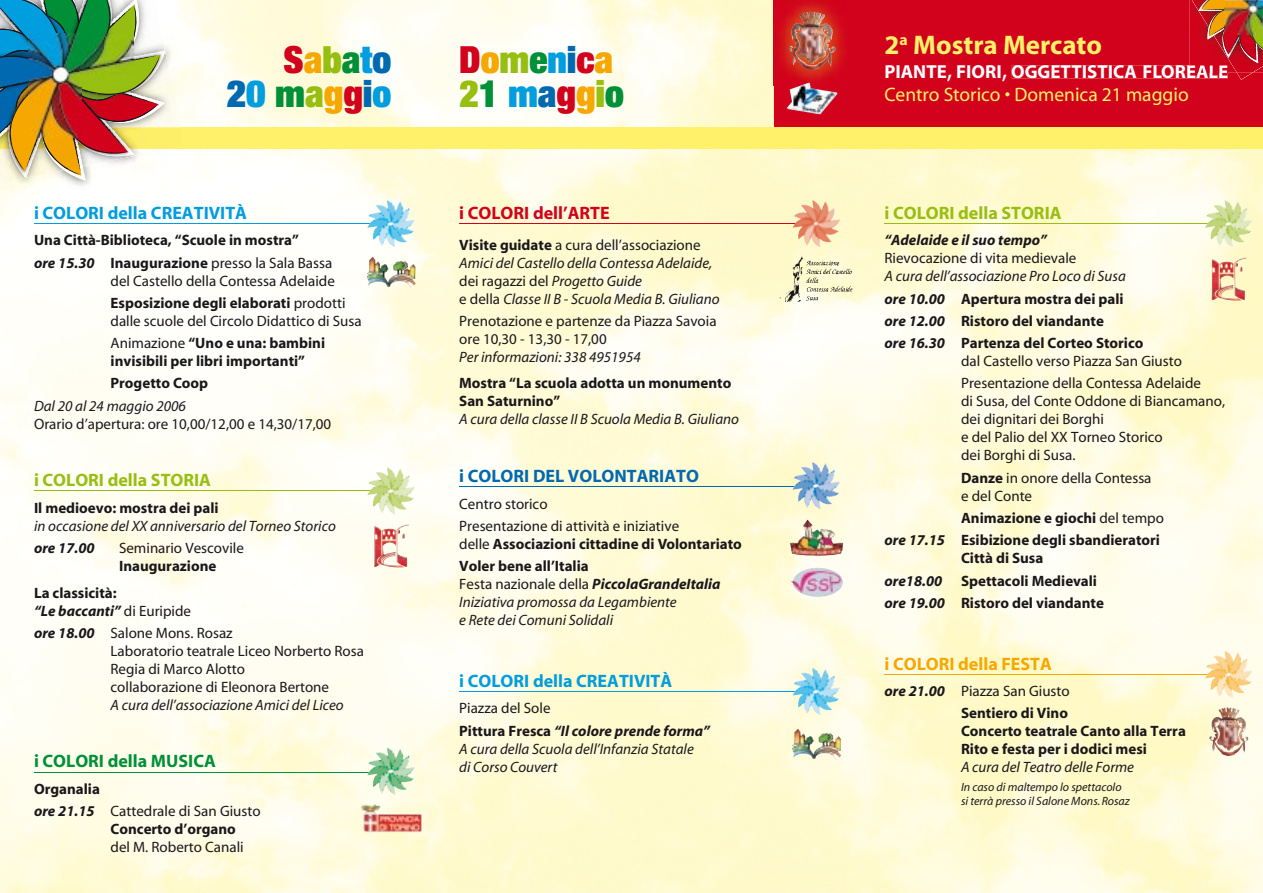
<style>
.page{position:relative;width:1263px;height:893px;background:#fff}
.page>*{position:absolute;margin:0;border:0;box-sizing:border-box;transform-origin:0 0}
.t1{font:900 expanded 37.5px/34.5px "Helvetica Neue";color:#d2021d}
.t2{font:900 expanded 37.5px/34.5px "Helvetica Neue";color:#009ddf;text-align:right}
.t3{font:700 27px "Myriad";color:#fff169}
.t4{font:19.5px "Myriad";color:#fff169}
.t5{font:700 18.9px "Myriad";color:#fff}
.t6{font:700 18px "Myriad";color:#009ddf}
.t7{font:700 18px "Myriad";color:#97bf11}
.t8{font:700 18px "Myriad";color:#0069b0}
.t9{font:700 18px "Myriad";color:#009037}
.t10{font:700 18px "Myriad";color:#f6a800}
.t11{font:700 18px "Myriad";color:#d2021d}
.t12{font:15px/18px "Myriad";color:#1a171b}
.t13{font:700 15px/22.2px "Myriad";color:#1a171b}
.t14{font:italic 15px/18px "Myriad";color:#1a171b}
.t15{font:italic 700 15px/22.2px "Myriad";color:#1a171b}
.t16{font:italic 12px/14.4px "Myriad";color:#1a171b}
.s1{color:#d2021d}
.s2{color:#f6a800}
.s3{color:#97bf11}
.s4{color:#009037}
.s5{color:#0069b0}
.s6{font-style:italic}
.s7{font-weight:400}
.s8{font-weight:700}
.s9{font-weight:700;font-style:italic}
.s10{color:#009ddf}
.s11{font-weight:700;font-style:normal}
.s12{font-style:normal}
.s13{font-weight:400;font-style:normal}
.s14{font-weight:400;font-size:27px}
.s15{font-weight:400;font-style:italic}
</style>
<div class="page">
<img style="left:0;top:0;width:1263px;height:893px">
<div style="left:774px;top:0;width:489px;height:128px;background:#d2021c"></div>
<img style="left:1012px;top:65px;width:215px;height:13px">
<hr style="left:34px;top:223px;width:357px;height:1px;background:#009ddf">
<hr style="left:34px;top:491px;width:357px;height:1px;background:#97bf11">
<hr style="left:34px;top:772px;width:357px;height:1px;background:#009037">
<hr style="left:459px;top:223px;width:357px;height:1px;background:#d2021d">
<hr style="left:459px;top:486px;width:357px;height:1px;background:#0069b0">
<hr style="left:459px;top:691px;width:357px;height:1px;background:#009ddf">
<hr style="left:884px;top:223px;width:345px;height:1px;background:#97bf11">
<hr style="left:884px;top:674px;width:345px;height:1px;background:#f6a800">
<div style="left:0;top:128px;width:1263px;height:21px;background:#fff169"></div>
<svg style="left:387px;top:200px;width:10px;height:11px"></svg>
<svg style="left:387px;top:467px;width:10px;height:11px"></svg>
<svg style="left:387px;top:747px;width:10px;height:11px"></svg>
<svg style="left:812px;top:200px;width:10px;height:11px"></svg>
<svg style="left:812px;top:667px;width:10px;height:11px"></svg>
<svg style="left:1224px;top:650px;width:11px;height:11px"></svg>
<svg style="left:812px;top:462px;width:10px;height:11px"></svg>
<svg style="left:1224px;top:200px;width:11px;height:11px"></svg>
<img style="left:0;top:0;width:175px;height:190px">
<img style="left:175px;top:101px;width:6px;height:27px">
<img style="left:161px;top:128px;width:14px;height:21px">
<img style="left:161px;top:51px;width:4px;height:46px">
<svg style="left:0;top:0;width:161px;height:176px"></svg>
<img style="left:366px;top:257px;width:42px;height:26px">
<img style="left:374px;top:524px;width:35px;height:43px">
<img style="left:778px;top:255px;width:77px;height:48px">
<img style="left:790px;top:520px;width:53px;height:36px">
<img style="left:792px;top:729px;width:41px;height:26px">
<img style="left:1212px;top:257px;width:35px;height:44px">
<svg style="left:1231px;top:708px;width:8px;height:11px"></svg>
<img style="left:360px;top:804px;width:62px;height:29px">
<img style="left:774px;top:0;width:76px;height:86px">
<svg style="left:815px;top:12px;width:10px;height:13px"></svg>
<img style="left:809px;top:82px;width:29px;height:23px">
<img style="left:790px;top:567px;width:53px;height:30px">
<img style="left:1189px;top:0;width:21px;height:65px">
<img style="left:1189px;top:65px;width:21px;height:7px">
<img style="left:1210px;top:60px;width:53px;height:12px">
<img style="left:1236px;top:72px;width:17px;height:8px">
<img style="left:1192px;top:0;width:6px;height:11px">
<img style="left:1198px;top:0;width:3px;height:11px">
<svg style="left:1201px;top:0;width:62px;height:60px;background:#c3402b"></svg>
<img style="left:28px;top:33px;width:53px;height:104px">
<img style="left:80px;top:33px;width:54px;height:53px">
<img style="left:1225px;top:0;width:38px;height:35px">
<h1 class="t2" style="left:226px;top:41px;width:166px"><span class="s1">S</span><span class="s2">a</span><span class="s3">b</span><span class="s4">a</span>t<span class="s5">o<br>2</span>0 <span class="s4">m</span><span class="s3">a</span><span class="s2">g</span><span class="s1">g</span><span class="s5">i</span>o</h1>
<p class="t6" style="left:34px;top:204px;width:215px">i COLORI della CREATIVITÀ</p>
<p class="t13" style="left:34px;top:230px;width:300px">Una Città-Biblioteca, “Scuole in mostra”<br><span class="s6">ore 15.30</span> Inaugurazione <span class="s7">presso la Sala Bassa</span></p>
<p class="t12" style="left:111px;top:270px;width:236px;line-height:22.2px">del Castello della Contessa Adelaide<br><span class="s8">Esposizione degli elaborati</span> prodotti</p>
<p class="t12" style="left:111px;top:310px;width:253px;line-height:22.2px">dalle scuole del Circolo Didattico di Susa<br>Animazione <span class="s8">“Uno e una: bambini</span></p>
<p class="t13" style="left:111px;top:351px;width:196px">invisibili per libri importanti”<br>Progetto Coop</p>
<p class="t14" style="left:34px;top:397px;width:153px">Dal 20 al 24 maggio 2006</p>
<p class="t12" style="left:34px;top:415px;width:299px">Orario d’apertura: ore 10,00/12,00 e 14,30/17,00</p>
<p class="t7" style="left:34px;top:471px;width:179px">i COLORI della STORIA</p>
<p class="t13" style="left:34px;top:497px;width:186px">Il medioevo: mostra dei pali</p>
<p class="t14" style="left:34px;top:517px;width:303px">in occasione del XX anniversario del Torneo Storico</p>
<p class="t15" style="left:34px;top:537px;width:62px">ore 17.00</p>
<p class="t12" style="left:119px;top:540px;width:126px">Seminario Vescovile</p>
<p class="t13" style="left:119px;top:555px;width:99px">Inaugurazione</p>
<p class="t13" style="left:34px;top:584px;width:159px;line-height:18px">La classicità:<br><span class="s6">“Le baccanti”</span> <span class="s7">di Euripide</span></p>
<p class="t12" style="left:111px;top:624px;width:255px;text-indent:-77px"><span class="s9">ore 18.00</span> Salone Mons. Rosaz<br>Laboratorio teatrale Liceo Norberto Rosa<br>Regia di Marco Alotto<br>collaborazione di Eleonora Bertone</p>
<p class="t14" style="left:111px;top:696px;width:235px">A cura dell’associazione Amici del Liceo</p>
<p class="t9" style="left:34px;top:752px;width:183px">i COLORI della MUSICA</p>
<p class="t12" style="left:34px;top:778px;width:228px;line-height:22.2px"><span class="s8">Organalia<br></span><span class="s9">ore 21.15</span> Cattedrale di San Giusto</p>
<p class="t13" style="left:111px;top:819px;width:127px">Concerto d’organo</p>
<p class="t12" style="left:111px;top:839px;width:135px">del M. Roberto Canali</p>
<h1 class="t1" style="left:459px;top:41px;width:166px">D<span class="s2">o</span><span class="s3">m</span><span class="s4">e</span><span class="s10">n</span><span class="s5">i</span>c<span class="s2">a<br></span><span class="s3">2</span><span class="s4">1</span> <span class="s10">m</span><span class="s5">a</span>g<span class="s2">g</span><span class="s3">i</span><span class="s4">o</span></h1>
<p class="t11" style="left:459px;top:204px;width:152px">i COLORI dell’ARTE</p>
<p class="t14" style="left:459px;top:236px;width:262px"><span class="s11">Visite guidate</span> <span class="s12">a cura dell’associazione </span>Amici del Castello della Contessa Adelaide, <span class="s12">dei ragazzi del</span> Progetto Guide<br><span class="s12">e della</span> Classe II B - Scuola Media B. Giuliano</p>
<p class="t12" style="left:459px;top:313px;width:259px">Prenotazione e partenze da Piazza Savoia ore 10,30 - 13,30 - 17,00</p>
<p class="t14" style="left:459px;top:349px;width:183px">Per informazioni: 338 4951954</p>
<p class="t13" style="left:459px;top:375px;width:274px;line-height:18px">Mostra “La scuola adotta un monumento<br>San Saturnino”</p>
<p class="t14" style="left:459px;top:411px;width:281px">A cura della classe II B Scuola Media B. Giuliano</p>
<p class="t8" style="left:459px;top:467px;width:241px">i COLORI DEL VOLONTARIATO</p>
<p class="t12" style="left:459px;top:493px;width:221px;line-height:22.2px">Centro storico<br>Presentazione di attività e iniziative</p>
<p class="t13" style="left:459px;top:533px;width:284px"><span class="s7">delle</span> Associazioni cittadine di Volontariato<br>Voler bene all’Italia</p>
<p class="t14" style="left:459px;top:576px;width:263px"><span class="s12">Festa nazionale della</span> <span class="s8">PiccolaGrandeItalia<br></span>Iniziativa promossa da Legambiente<br>e Rete dei Comuni Solidali</p>
<p class="t6" style="left:459px;top:672px;width:215px">i COLORI della CREATIVITÀ</p>
<p class="t15" style="left:459px;top:698px;width:252px"><span class="s13">Piazza del Sole<br></span><span class="s12">Pittura Fresca</span> “Il colore prende forma”</p>
<p class="t14" style="left:459px;top:740px;width:236px">A cura della Scuola dell’Infanzia Statale di Corso Couvert</p>
<h2 class="t3" style="left:884px;top:31px;width:219px">2<sup>a</sup> Mostra Mercato</h2>
<p class="t5" style="left:884px;top:62px;width:345px">PIANTE<span class="s14">,</span> FIORI<span class="s14">,</span> OGGETTISTICA FLOREALE</p>
<h3 class="t4" style="left:884px;top:85px;width:306px">Centro Storico • Domenica 21 maggio</h3>
<p class="t7" style="left:884px;top:204px;width:179px">i COLORI della STORIA</p>
<p class="t15" style="left:884px;top:230px;width:164px">“Adelaide e il suo tempo”</p>
<p class="t12" style="left:884px;top:250px;width:193px">Rievocazione di vita medievale</p>
<p class="t13" style="left:884px;top:266px;width:260px"><span class="s15">A cura dell’associazione Pro Loco di Susa </span><span class="s6">ore 10.00</span> Apertura mostra dei pali <span class="s6">ore 12.00</span> Ristoro del viandante<br><span class="s6">ore 16.30</span> Partenza del Corteo Storico</p>
<p class="t12" style="left:961px;top:351px;width:242px;line-height:22.2px">dal Castello verso Piazza San Giusto<br>Presentazione della Contessa Adelaide</p>
<p class="t12" style="left:961px;top:393px;width:266px">di Susa, del Conte Oddone di Biancamano, dei dignitari dei Borghi<br>e del Palio del XX Torneo Storico<br>dei Borghi di Susa.</p>
<p class="t12" style="left:961px;top:469px;width:192px"><span class="s8">Danze</span> in onore della Contessa e del Conte</p>
<p class="t13" style="left:884px;top:507px;width:281px;text-align:right">Animazione e giochi <span class="s7">del tempo<br></span><span class="s6">ore 17.15</span> Esibizione degli sbandieratori</p>
<p class="t13" style="left:884px;top:548px;width:221px;text-indent:77px">Città di Susa <span class="s6">ore18.00</span> Spettacoli Medievali <span class="s6">ore 19.00</span> Ristoro del viandante</p>
<p class="t10" style="left:884px;top:654px;width:169px">i COLORI della FESTA</p>
<p class="t12" style="left:884px;top:681px;width:187px;line-height:22.2px;text-align:right"><span class="s9">ore 21.00</span> Piazza San Giusto<br><span class="s8">Sentiero di Vino</span></p>
<p class="t13" style="left:961px;top:723px;width:226px;line-height:18px">Concerto teatrale Canto alla Terra<br>Rito e festa per i dodici mesi</p>
<p class="t14" style="left:961px;top:759px;width:174px">A cura del Teatro delle Forme</p>
<p class="t16" style="left:961px;top:780px;width:170px">In caso di maltempo lo spettacolo si terrà presso il Salone Mons. Rosaz</p>
</div>
